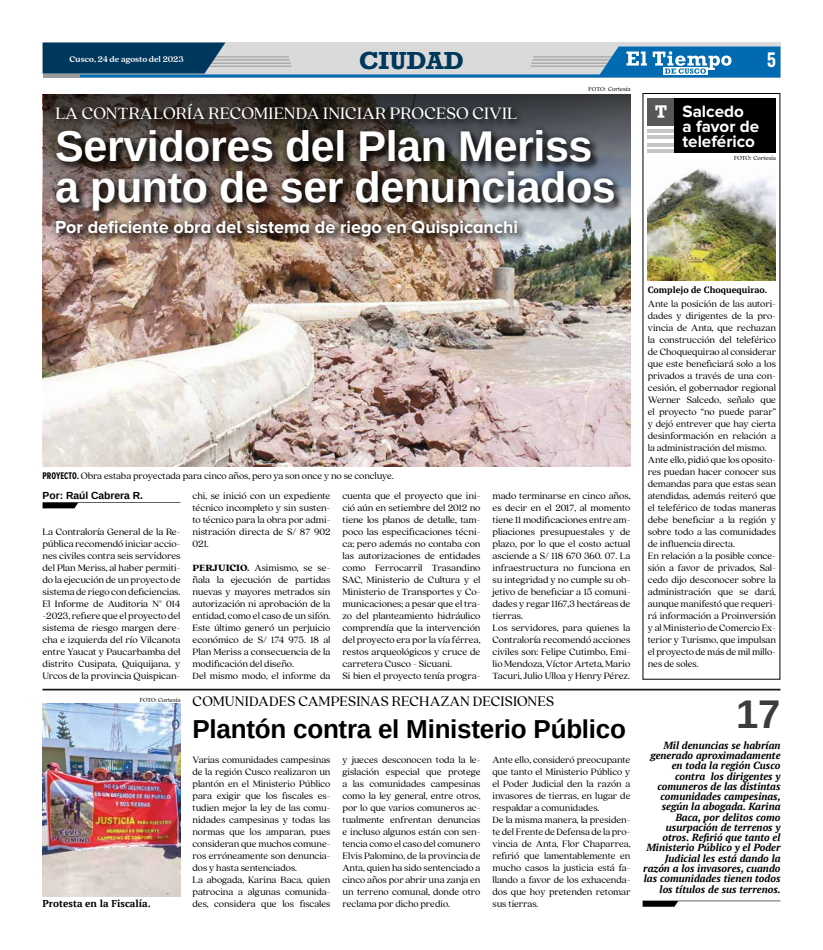
<style>
.page{position:relative;width:823px;height:950px;background:#fff}
.page>*{position:absolute;margin:0;border:0;box-sizing:border-box;transform-origin:0 0}
.t1{font:700 43px/41px "Arimo";letter-spacing:-.01em;color:#fff}
.t2{font:700 40px "Arimo";color:#3c3c3b}
.t3{font:700 26px "Arimo";letter-spacing:-.01em;color:#000}
.t4{font:700 25.3px "Rockwell";color:#00375c}
.t5{font:700 18px "Proxima Nova A";color:#fff}
.t6{font:18px "Quincy CF";letter-spacing:.01em;color:#fff}
.t7{font:600 18px "Oswald";color:#fff}
.t8{font:700 17px/15px "Proxima Nova";color:#fff}
.t9{font:15px "Quincy CF";letter-spacing:.01em;color:#000}
.t10{font:italic 700 10.3px/10.3px "PT Serif";color:#000;text-align:right}
.t11{font:700 10.3px "Arimo";color:#000}
.t12{font:10px/12px "Quincy CF";letter-spacing:-.005em;color:#000}
.t13{font:700 10px "PT Serif";color:#000}
.t14{font:700 9px "Quincy CF";color:#fff}
.t15{font:700 9px "PT Serif";color:#000}
.t16{font:6.4px "Quincy CF";letter-spacing:-.01em;color:#000}
.s1{font-family:"Proxima Nova Ex Cn";font-weight:700}
.s2{font-weight:900}
</style>
<div class="page">
<svg style="left:43px;top:43px;width:737px;height:35px;background:#799db5"></svg>
<img style="left:43px;top:280px;width:587px;height:186px">
<img style="left:43px;top:94px;width:587px;height:186px">
<svg style="left:43px;top:502px;width:137px;height:6px"></svg>
<svg style="left:642px;top:900px;width:138px;height:6px"></svg>
<hr style="left:43px;top:689px;width:737px;height:1px;background:#000">
<hr style="left:647px;top:149px;width:26px;height:4px;background:#c6c6c6">
<hr style="left:647px;top:136px;width:26px;height:3px;background:#c6c6c6">
<hr style="left:647px;top:143px;width:26px;height:3px;background:#c6c6c6">
<hr style="left:647px;top:129px;width:26px;height:3px;background:#c6c6c6">
<div style="left:647px;top:98px;width:26px;height:27px;background:#575756"></div>
<svg style="left:655px;top:105px;width:11px;height:13px"></svg>
<div style="left:50px;top:124px;width:570px;height:93px;background:#000;opacity:.75"></div>
<div style="left:56px;top:104px;width:470px;height:25px;background:#000;opacity:.75"></div>
<div style="left:50px;top:98px;width:472px;height:28px;background:#000;opacity:.75"></div>
<div style="left:673px;top:98px;width:102px;height:55px;background:#000"></div>
<div style="left:56px;top:221px;width:470px;height:26px;background:#000;opacity:.75"></div>
<div style="left:50px;top:214px;width:473px;height:29px;background:#000;opacity:.75"></div>
<img style="left:43px;top:703px;width:137px;height:194px">
<img style="left:647px;top:169px;width:128px;height:111px">
<p class="t14" style="left:69px;top:53px;width:116px">Cusco, 24 de agosto del 2023</p>
<h3 class="t4" style="left:358px;top:45px;width:107px">CIUDAD</h3>
<h3 class="t6" style="left:55px;top:103px;width:463px">LA CONTRALORÍA RECOMIENDA INICIAR PROCESO CIVIL</h3>
<p class="t16" style="left:588px;top:86px;width:43px">FOTO: Cortesía</p>
<h1 class="t1" style="left:55px;top:127px;width:561px">Servidores del Plan Meriss a punto de ser denunciados</h1>
<h3 class="t5" style="left:55px;top:217px;width:464px">Por deficiente obra del sistema de riego en Quispicanchi</h3>
<h3 class="t7" style="left:766px;top:47px;width:11px">5</h3>
<h3 class="t8" style="left:682px;top:104px;width:78px">Salcedo<br>a favor de teleférico</h3>
<p class="t16" style="left:733px;top:155px;width:43px">FOTO: Cortesía</p>
<p class="t12" style="left:43px;top:470px;width:352px"><span class="s1">PROYECTO.</span> Obra estaba proyectada para cinco años, pero ya son once y no se concluye.</p>
<p class="t11" style="left:43px;top:488px;width:102px">Por: Raúl Cabrera R.</p>
<p class="t12" style="left:43px;top:526px;width:139px;text-align:justify">La Contraloría General de la Re&shy;pública recomendó iniciar accio&shy;nes civiles contra seis servidores del Plan Meriss, al haber permiti&shy;do la ejecución de un proyecto de sistema de riego con deficiencias.<br>El Informe de Auditoria N° 014 -2023, refiere que el proyecto del sistema de riesgo margen dere&shy;cha e izquierda del río Vilcanota entre Yaucat y Paucarbamba del distrito Cusipata, Quiquijana, y Urcos de la provincia Quispican-</p>
<p class="t16" style="left:140px;top:696px;width:42px">FOTO: Cortesía</p>
<p class="t13" style="left:43px;top:897px;width:109px">Protesta en la Fiscalía.</p>
<p class="t12" style="left:192px;top:490px;width:139px;text-align:justify">chi, se inició con un expediente técnico incompleto y sin susten&shy;to técnico para la obra por admi&shy;nistración directa de S/ 87 902<br>021.</p>
<p class="t12" style="left:192px;top:562px;width:139px"><span class="s2">PERJUICIO.</span> Asimismo, se se&shy;ñala la ejecución de partidas nuevas y mayores metrados sin autorización ni aprobación de la entidad, como el caso de un sifón.<br>Este último generó un perjuicio económico de S/ 174 975. 18 al<br>Plan Meriss a consecuencia de la modificación del diseño.<br>Del mismo modo, el informe da</p>
<p class="t12" style="left:342px;top:490px;width:139px">cuenta que el proyecto que ini&shy;ció aún en setiembre del 2012 no tiene los planos de detalle, tam&shy;poco las especificaciones técni&shy;ca; pero además no contaba con las autorizaciones de entidades como Ferrocarril Trasandino<br>SAC, Ministerio de Cultura y el<br>Ministerio de Transportes y Co&shy;municaciones; a pesar que el tra&shy;zo del planteamiento hidráulico comprendía que la intervención del proyecto era por la vía férrea, restos arqueológicos y cruce de carretera Cusco - Sicuani.<br>Si bien el proyecto tenía progra-</p>
<p class="t12" style="left:492px;top:490px;width:139px">mado terminarse en cinco años, es decir en el 2017, al momento tiene 11 modificaciones entre am&shy;pliaciones presupuestales y de plazo, por lo que el costo actual asciende a S/ 118 670 360. 07. La infraestructura no funciona en su integridad y no cumple su ob&shy;jetivo de beneficiar a 15 comuni&shy;dades y regar 1167,3 hectáreas de tierras.<br>Los servidores, para quienes la<br>Contraloría recomendó acciones civiles son: Felipe Cutimbo, Emi&shy;lio Mendoza, Víctor Arteta, Mario<br>Tacuri, Julio Ulloa y Henry Pérez.</p>
<h3 class="t9" style="left:192px;top:693px;width:363px">COMUNIDADES CAMPESINAS RECHAZAN DECISIONES</h3>
<h3 class="t3" style="left:192px;top:711px;width:435px">Plantón contra el Ministerio Público</h3>
<p class="t12" style="left:192px;top:754px;width:139px">Varias comunidades campesinas de la región Cusco realizaron un plantón en el Ministerio Público para exigir que los fiscales es&shy;tudien mejor la ley de las comu&shy;nidades campesinas y todas las normas que los amparan, pues consideran que muchos comune&shy;ros erróneamente son denuncia&shy;dos y hasta sentenciados.<br>La abogada, Karina Baca, quien patrocina a algunas comunida&shy;des, considera que los fiscales</p>
<p class="t12" style="left:342px;top:754px;width:139px;text-align:justify">y jueces desconocen toda la le&shy;gislación especial que protege a las comunidades campesinas como la ley general, entre otros, por lo que varios comuneros ac&shy;tualmente enfrentan denuncias e incluso algunos están con sen&shy;tencia como el caso del comunero Elvis Palomino, de la provincia de Anta, quien ha sido sentenciado a cinco años por abrir una zanja en un terreno comunal, donde otro reclama por dicho predio.</p>
<p class="t12" style="left:492px;top:754px;width:139px">Ante ello, consideró preocupante que tanto el Ministerio Público y el Poder Judicial den la razón a invasores de tierras, en lugar de respaldar a comunidades.<br>De la misma manera, la presiden&shy;te del Frente de Defensa de la pro&shy;vincia de Anta, Flor Chaparrea, refirió que lamentablemente en mucho casos la justicia está fa&shy;llando a favor de los exhacenda&shy;dos que hoy pretenden retomar sus tierras.</p>
<p class="t15" style="left:647px;top:284px;width:121px">Complejo de Choquequirao.</p>
<p class="t12" style="left:647px;top:298px;width:129px">Ante la posición de las autori&shy;dades y dirigentes de la pro&shy;vincia de Anta, que rechazan la construcción del teleférico de Choquequirao al considerar que este beneficiará solo a los privados a través de una con&shy;cesión, el gobernador regional<br>Werner Salcedo, señalo que el proyecto “no puede parar” y dejó entrever que hay cierta desinformación en relación a la administración del mismo.<br>Ante ello, pidió que los oposito&shy;res puedan hacer conocer sus demandas para que estas sean atendidas, además reiteró que el teleférico de todas maneras debe beneficiar a la región y sobre todo a las comunidades de influencia directa.<br>En relación a la posible conce&shy;sión a favor de privados, Sal&shy;cedo dijo desconocer sobre la administración que se dará, aunque manifestó que requeri&shy;rá información a Proinversión y al Ministerio de Comercio Ex&shy;terior y Turismo, que impulsan el proyecto de más de mil millo&shy;nes de soles.</p>
<h2 class="t2" style="left:735px;top:687px;width:46px">17</h2>
<p class="t10" style="left:643px;top:739px;width:139px">Mil denuncias se habrían generado aproximadamente en toda la región Cusco contra los dirigentes y comuneros de las distintas comunidades campesinas, según la abogada. Karina<br>Baca, por delitos como usurpación de terrenos y otros. Refirió que tanto el<br>Ministerio Público y el Poder<br>Judicial les está dando la razón a los invasores, cuando las comunidades tienen todos los títulos de sus terrenos.</p>
</div>
